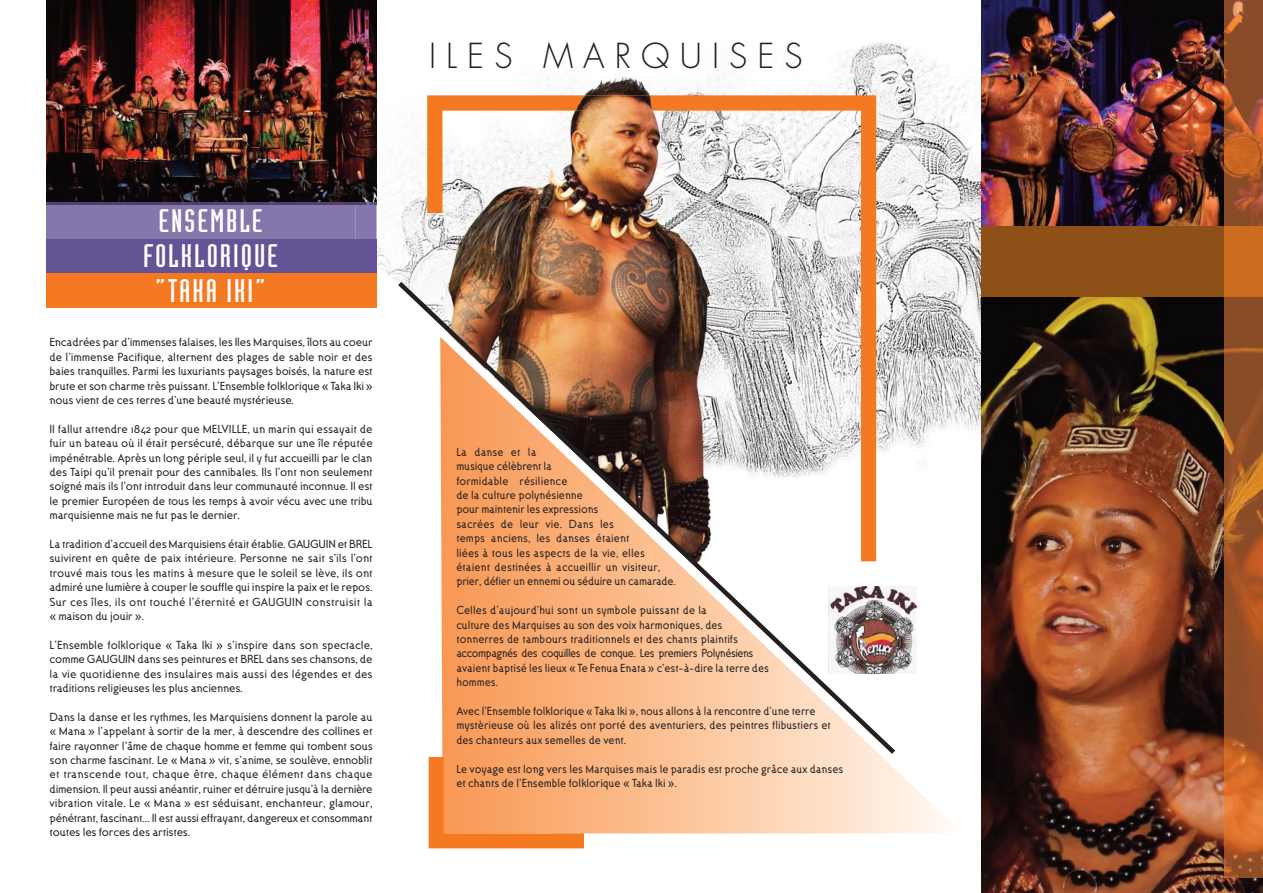
<style>
.page{position:relative;width:1263px;height:893px;background:#fff}
.page>*{position:absolute;margin:0;border:0;box-sizing:border-box;transform-origin:0 0}
.t1{font:300 33.45px "Futura";letter-spacing:.3em;color:#231f20}
.t2{font:31.95px/35px "Industria Solid";letter-spacing:.05em;color:#fff;text-align:center;scale:1.2 1}
.t3{font:12px/14.4px "Ottomat";color:#231f20;text-align:justify}
.t4{font:12px/14.4px "Ottomat";color:#231f20;scale:.95 1}
</style>
<div class="page">
<img style="left:355px;top:37px;width:627px;height:447px">
<svg style="left:428px;top:759px;width:171px;height:90px;background:#f89f5e"></svg>
<img style="left:408px;top:73px;width:525px;height:411px">
<img style="left:427px;top:95px;width:449px;height:182px">
<div style="left:982px;top:0;width:281px;height:893px;background:#8d5016"></div>
<img style="left:982px;top:297px;width:281px;height:596px">
<img style="left:46px;top:0;width:331px;height:204px">
<div style="left:46px;top:204px;width:309px;height:36px;background:#8576ab"></div>
<img style="left:355px;top:204px;width:21px;height:36px">
<img style="left:46px;top:202px;width:330px;height:2px">
<div style="left:46px;top:240px;width:330px;height:34px;background:#645395"></div>
<div style="left:46px;top:273px;width:330px;height:34px;background:#f47920"></div>
<img style="left:982px;top:0;width:243px;height:225px">
<div style="left:1225px;top:225px;width:38px;height:72px;background:#cc6c1f"></div>
<img style="left:1225px;top:297px;width:38px;height:581px">
<img style="left:1225px;top:0;width:38px;height:225px">
<img style="left:900px;top:587px;width:17px;height:87px">
<svg style="left:393px;top:277px;width:507px;height:482px"></svg>
<h2 class="t2" style="left:143px;top:205px;width:114px">ENSEMBLE<br>FOLKLORIQUE “TAKA IKI“</h2>
<p class="t3" style="left:50px;top:336px;width:325px">Encadrées par d’immenses falaises, les Iles Marquises, îlots au coeur de l’immense Pacifique, alternent des plages de sable noir et des baies tranquilles. Parmi les luxuriants paysages boisés, la nature est brute et son charme très puissant. L’Ensemble folklorique « Taka Iki » nous vient de ces terres d’une beauté mystérieuse.</p>
<p class="t3" style="left:50px;top:423px;width:325px">Il fallut attendre 1842 pour que MELVILLE, un marin qui essayait de fuir un bateau où il était persécuté, débarque sur une île réputée impénétrable. Après un long périple seul, il y fut accueilli par le clan des Taipi qu’il prenait pour des cannibales. Ils l’ont non seulement soigné mais ils l’ont introduit dans leur communauté inconnue. Il est le premier Européen de tous les temps à avoir vécu avec une tribu marquisienne mais ne fut pas le dernier.</p>
<p class="t3" style="left:50px;top:538px;width:325px">La tradition d’accueil des Marquisiens était établie. GAUGUIN et BREL suivirent en quête de paix intérieure. Personne ne sait s’ils l’ont trouvé mais tous les matins à mesure que le soleil se lève, ils ont admiré une lumière à couper le souffle qui inspire la paix et le repos.<br>Sur ces îles, ils ont touché l’éternité et GAUGUIN construisit la « maison du jouir ».</p>
<p class="t3" style="left:50px;top:639px;width:325px">L’Ensemble folklorique « Taka Iki » s’inspire dans son spectacle, comme GAUGUIN dans ses peintures et BREL dans ses chansons, de la vie quotidienne des insulaires mais aussi des légendes et des traditions religieuses les plus anciennes.</p>
<p class="t3" style="left:50px;top:711px;width:325px">Dans la danse et les rythmes, les Marquisiens donnent la parole au « Mana » l’appelant à sortir de la mer, à descendre des collines et faire rayonner l’âme de chaque homme et femme qui tombent sous son charme fascinant. Le « Mana » vit, s’anime, se soulève, ennoblit et transcende tout, chaque être, chaque élément dans chaque dimension. Il peut aussi anéantir, ruiner et détruire jusqu’à la dernière vibration vitale. Le « Mana » est séduisant, enchanteur, glamour, pénétrant, fascinant… Il est aussi effrayant, dangereux et consommant toutes les forces des artistes.</p>
<h1 class="t1" style="left:429px;top:40px;width:375px">ILES MARQUISES</h1>
<p class="t4" style="left:456px;top:446px;width:233px">La danse et la<br>musique célèbrent la<br>formidable résilience<br>de la culture polynésienne<br>pour maintenir les expressions<br>sacrées de leur vie. Dans les<br>temps anciens, les danses étaient<br>liées à tous les aspects de la vie, elles étaient destinées à accueillir un visiteur, prier, défier un ennemi ou séduire un camarade.</p>
<p class="t4" style="left:456px;top:604px;width:330px">Celles d’aujourd’hui sont un symbole puissant de la<br>culture des Marquises au son des voix harmoniques, des tonnerres de tambours traditionnels et des chants plaintifs accompagnés des coquilles de conque. Les premiers Polynésiens avaient baptisé les lieux « Te Fenua Enata » c'est-à-dire la terre des hommes.</p>
<p class="t4" style="left:456px;top:705px;width:396px">Avec l’Ensemble folklorique « Taka Iki », nous allons à la rencontre d’une terre mystèrieuse où les alizés ont porté des aventuriers, des peintres flibustiers et des chanteurs aux semelles de vent.</p>
<p class="t4" style="left:456px;top:763px;width:409px">Le voyage est long vers les Marquises mais le paradis est proche grâce aux danses et chants de l’Ensemble folklorique « Taka Iki ».</p>
</div>
